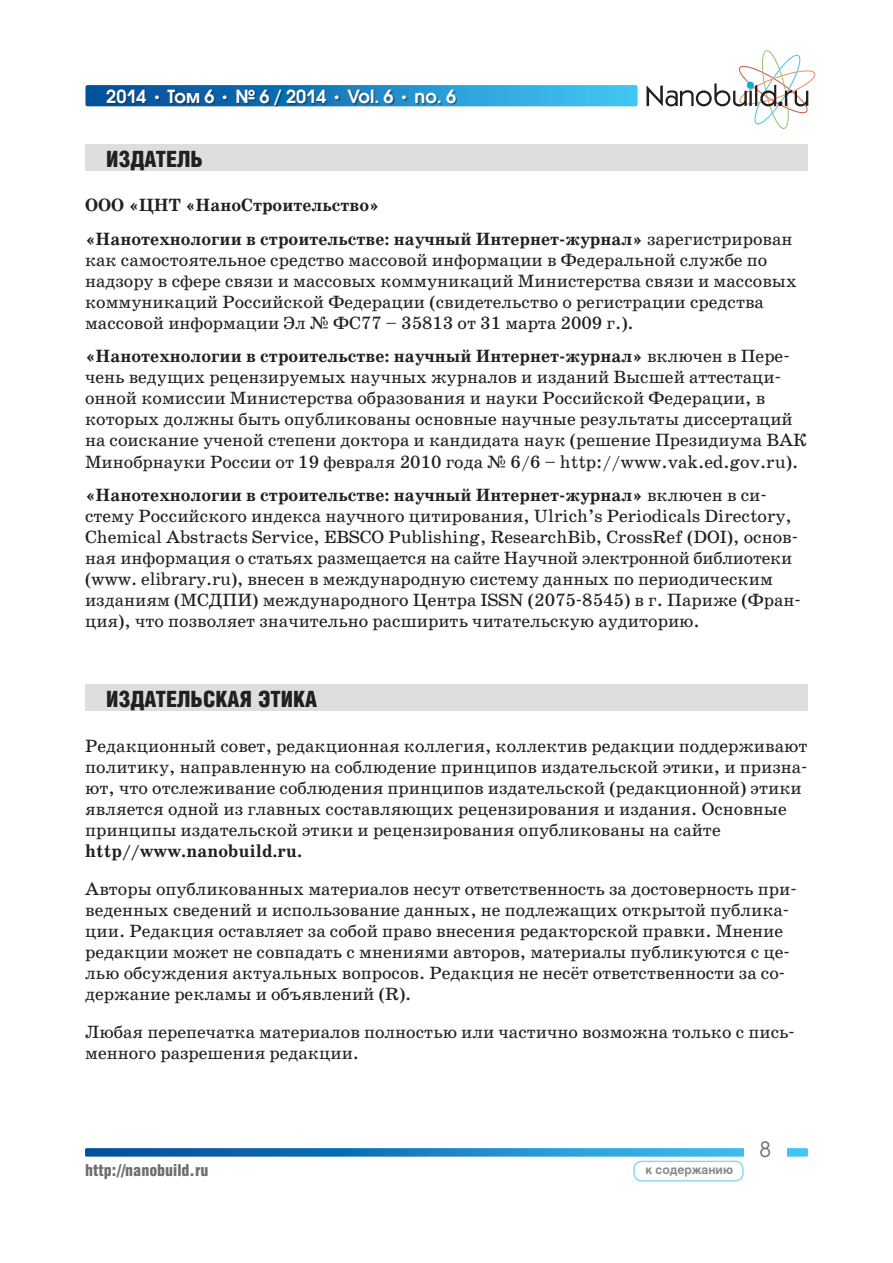
<style>
.page{position:relative;width:893px;height:1263px;background:#fff}
.page>*{position:absolute;margin:0;border:0;box-sizing:border-box;transform-origin:0 0}
.t1{font:900 22.5px "Helios Cond";color:#231f20}
.t2{font:21px "Avant Garde Gothic C";color:#6c6d70}
.t3{font:18px/21px "School Book C";color:#231f20}
.t4{font:700 18px/33.8px "School Book C";color:#231f20}
.t5{font:600 18px "Avant Garde Gothic C";color:#fff}
.t6{font:900 16.5px "Helios Cond";color:#6c6d70}
.t7{font:700 12px "Helios";color:#87898c}
.s1{font-family:"School Book C";font-weight:700}
.s2{font-weight:400}
.s3{font-weight:700}
</style>
<div class="page">
<svg style="left:85px;top:1148px;width:723px;height:8px;background:#2085c3"></svg>
<div style="left:744px;top:1137px;width:43px;height:19px;background:#fff"></div>
<div style="left:633px;top:1160px;width:111px;height:21px;border:2px solid #8dd7f7;border-radius:7px"></div>
<div style="left:85px;top:85px;width:553px;height:21px;background:linear-gradient(to right,#004694,#42c8f7);border-radius:2px"></div>
<div style="left:108px;top:90px;width:349px;height:17px;background:#231f20;opacity:.5"></div>
<svg style="left:646px;top:50px;width:169px;height:79px"></svg>
<div style="left:85px;top:684px;width:723px;height:26px;background:#dddee0"></div>
<div style="left:85px;top:144px;width:723px;height:26px;background:#dddee0"></div>
<p class="t5" style="left:106px;top:85px;width:351px">2014 <span class="s1">•</span> Том 6 <span class="s1">•</span> № 6 / 2014 <span class="s1">•</span> Vol. 6 <span class="s1">•</span> no. 6</p>
<p class="t1" style="left:106px;top:146px;width:98px">ИЗДАТЕЛЬ</p>
<p class="t4" style="left:85px;top:189px;width:709px">ООО «ЦНТ «НаноСтроительство»<br>«Нанотехнологии в строительстве: научный Интернет-журнал» <span class="s2">зарегистрирован</span></p>
<p class="t3" style="left:85px;top:249px;width:713px">как самостоятельное средство массовой информации в Федеральной службе по надзору в сфере связи и массовых коммуникаций Министерства связи и массовых коммуникаций Российской Федерации (свидетельство о регистрации средства массовой информации Эл № ФС77 – 35813 от 31 марта 2009 г.).</p>
<p class="t3" style="left:85px;top:346px;width:723px"><span class="s3">«Нанотехнологии в строительстве: научный Интернет-журнал»</span> включен в Пере&shy;чень ведущих рецензируемых научных журналов и изданий Высшей аттестаци&shy;онной комиссии Министерства образования и науки Российской Федерации, в которых должны быть опубликованы основные научные результаты диссертаций на соискание ученой степени доктора и кандидата наук (решение Президиума ВАК Минобрнауки России от 19 февраля 2010 года № 6/6 – http://www.vak.ed.gov.ru).</p>
<p class="t3" style="left:85px;top:485px;width:717px"><span class="s3">«Нанотехнологии в строительстве: научный Интернет-журнал»</span> включен в си&shy;стему Российского индекса научного цитирования, Ulrich’s Periodicals Directory, Chemical Abstracts Service, EBSCO Publishing, ResearchBib, CrossRef (DOI), основ&shy;ная информация о статьях размещается на сайте Научной электронной библиотеки (www. elibrary.ru), внесен в международную систему данных по периодическим изданиям (МСДПИ) международного Центра ISSN (2075-8545) в г. Париже (Фран&shy;ция), что позволяет значительно расширить читательскую аудиторию.</p>
<p class="t1" style="left:106px;top:686px;width:212px">ИЗДАТЕЛЬСКАЯ ЭТИКА</p>
<p class="t3" style="left:85px;top:736px;width:724px">Редакционный совет, редакционная коллегия, коллектив редакции поддерживают политику, направленную на соблюдение принципов издательской этики, и призна&shy;ют, что отслеживание соблюдения принципов издательской (редакционной) этики является одной из главных составляющих рецензирования и издания. Основные принципы издательской этики и рецензирования опубликованы на сайте</p>
<p class="t4" style="left:85px;top:835px;width:218px">http//www.nanobuild.ru.</p>
<p class="t3" style="left:85px;top:879px;width:713px">Авторы опубликованных материалов несут ответственность за достоверность при&shy;веденных сведений и использование данных, не подлежащих открытой публика&shy;ции. Редакция оставляет за собой право внесения редакторской правки. Мнение редакции может не совпадать с мнениями авторов, материалы публикуются с це&shy;лью обсуждения актуальных вопросов. Редакция не несёт ответственности за со&shy;держание рекламы и объявлений (R).</p>
<p class="t3" style="left:85px;top:1022px;width:711px">Любая перепечатка материалов полностью или частично возможна только с пись&shy;менного разрешения редакции.</p>
<p class="t6" style="left:85px;top:1161px;width:125px">http://nanobuild.ru</p>
<p class="t7" style="left:645px;top:1163px;width:89px">к содержанию</p>
<p class="t2" style="left:760px;top:1136px;width:13px">8</p>
</div>
